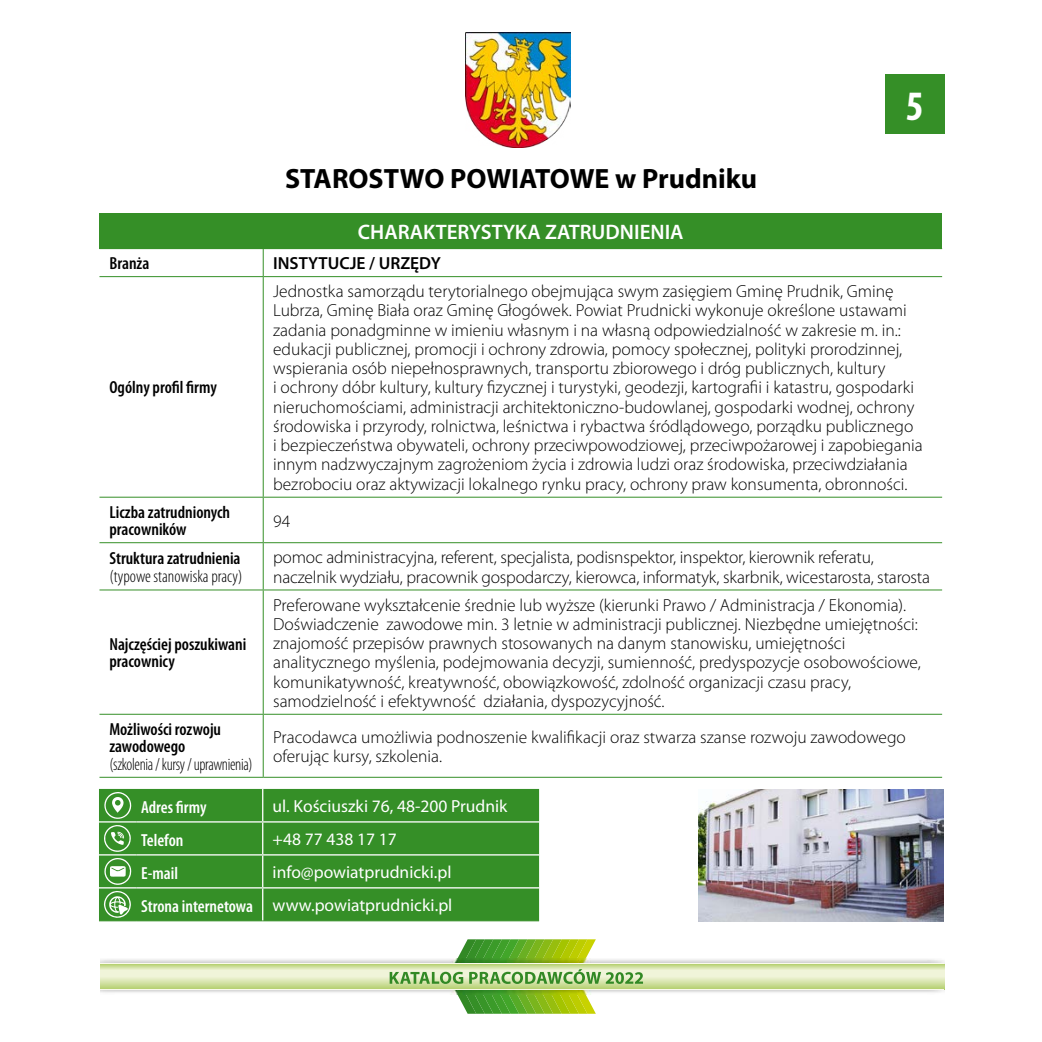
<style>
.page{position:relative;width:1042px;height:1042px;background:#fff}
.page>*{position:absolute;margin:0;border:0;box-sizing:border-box;transform-origin:0 0}
.t1{font:700 condensed 42px "Myriad Pro";color:#fff}
.t2{font:700 28px "Myriad Pro";color:#000}
.t3{font:600 21px "Myriad Pro";color:#fff}
.t4{font:300 17.5px/19.2px "Myriad Pro";color:#000}
.t5{font:600 condensed 17.5px/17.5px "Myriad Pro";color:#000}
.t6{font:17.5px/32.9px "Myriad Pro";color:#fff;text-align:right}
.t7{font:300 condensed 17.5px "Myriad Pro";letter-spacing:-.02em;color:#000;scale:.95 1}
.t8{font:300 condensed 17.5px "Myriad Pro";color:#000}
.t9{font:600 condensed 17.5px "Myriad Pro";color:#fff}
.t10{font:600 17.5px "Myriad Pro";color:#000}
.s1{font-weight:600;font-stretch:condensed}
</style>
<div class="page">
<svg style="left:101px;top:964px;width:843px;height:25px;background:#d9e6b1"></svg>
<hr style="left:101px;top:963px;width:843px;height:1px;background:#fafaec">
<hr style="left:101px;top:989px;width:843px;height:1px;background:#fafaec">
<svg style="left:390px;top:939px;width:253px;height:75px"></svg>
<div style="left:885px;top:74px;width:59px;height:60px;background:#358f27"></div>
<div style="left:99px;top:213px;width:843px;height:36px;background:#358f27"></div>
<svg style="left:263px;top:249px;width:1px;height:27px"></svg>
<hr style="left:99px;top:276px;width:164px;height:1px;background:#358f27">
<hr style="left:263px;top:276px;width:679px;height:1px;background:#358f27">
<hr style="left:263px;top:277px;width:1px;height:220px;background:#358f27">
<hr style="left:99px;top:497px;width:164px;height:1px;background:#358f27">
<hr style="left:263px;top:497px;width:679px;height:1px;background:#358f27">
<hr style="left:263px;top:498px;width:1px;height:44px;background:#358f27">
<hr style="left:99px;top:542px;width:164px;height:1px;background:#358f27">
<hr style="left:263px;top:542px;width:679px;height:1px;background:#358f27">
<hr style="left:263px;top:543px;width:1px;height:46px;background:#358f27">
<hr style="left:99px;top:589px;width:164px;height:1px;background:#358f27">
<hr style="left:263px;top:589px;width:679px;height:1px;background:#358f27">
<hr style="left:263px;top:590px;width:1px;height:124px;background:#358f27">
<hr style="left:99px;top:714px;width:164px;height:1px;background:#358f27">
<hr style="left:263px;top:714px;width:679px;height:1px;background:#358f27">
<hr style="left:263px;top:715px;width:1px;height:62px;background:#358f27">
<hr style="left:99px;top:777px;width:164px;height:1px;background:#358f27">
<hr style="left:263px;top:777px;width:679px;height:1px;background:#358f27">
<div style="left:99px;top:789px;width:440px;height:131px;background:#358f27"></div>
<hr style="left:99px;top:920px;width:37px;height:1px;background:#358f27">
<hr style="left:136px;top:920px;width:127px;height:1px;background:#358f27">
<hr style="left:263px;top:920px;width:276px;height:1px;background:#358f27">
<hr style="left:262px;top:789px;width:1px;height:32px;background:#fff">
<hr style="left:99px;top:821px;width:37px;height:1px;background:#fff">
<hr style="left:136px;top:821px;width:127px;height:1px;background:#fff">
<hr style="left:263px;top:821px;width:276px;height:1px;background:#fff">
<hr style="left:262px;top:822px;width:1px;height:32px;background:#fff">
<hr style="left:99px;top:854px;width:37px;height:1px;background:#fff">
<hr style="left:136px;top:854px;width:127px;height:1px;background:#fff">
<hr style="left:263px;top:854px;width:276px;height:1px;background:#fff">
<hr style="left:262px;top:855px;width:1px;height:32px;background:#fff">
<hr style="left:99px;top:887px;width:37px;height:1px;background:#fff">
<hr style="left:136px;top:887px;width:127px;height:1px;background:#fff">
<hr style="left:263px;top:887px;width:276px;height:1px;background:#fff">
<hr style="left:262px;top:888px;width:1px;height:32px;background:#fff">
<svg style="left:104px;top:791px;width:28px;height:127px;background:#6dae63"></svg>
<img style="left:465px;top:32px;width:105px;height:115px">
<img style="left:699px;top:789px;width:244px;height:133px">
<h2 class="t2" style="left:285px;top:160px;width:473px">STAROSTWO POWIATOWE w Prudniku</h2>
<p class="t3" style="left:358px;top:218px;width:327px">CHARAKTERYSTYKA ZATRUDNIENIA</p>
<p class="t5" style="left:109px;top:255px;width:42px">Branża</p>
<p class="t10" style="left:273px;top:252px;width:169px">INSTYTUCJE / URZĘDY</p>
<h1 class="t1" style="left:906px;top:80px;width:19px">5</h1>
<p class="t5" style="left:109px;top:379px;width:109px">Ogólny profil firmy</p>
<p class="t4" style="left:273px;top:282px;width:651px">Jednostka samorządu terytorialnego obejmująca swym zasięgiem Gminę Prudnik, Gminę Lubrza, Gminę Biała oraz Gminę Głogówek. Powiat Prudnicki wykonuje określone ustawami zadania ponadgminne w imieniu własnym i na własną odpowiedzialność w zakresie m. in.: edukacji publicznej, promocji i ochrony zdrowia, pomocy społecznej, polityki prorodzinnej, wspierania osób niepełnosprawnych, transportu zbiorowego i dróg publicznych, kultury<br>i ochrony dóbr kultury, kultury fizycznej i turystyki, geodezji, kartografii i katastru, gospodarki nieruchomościami, administracji architektoniczno-budowlanej, gospodarki wodnej, ochrony środowiska i przyrody, rolnictwa, leśnictwa i rybactwa śródlądowego, porządku publicznego<br>i bezpieczeństwa obywateli, ochrony przeciwpowodziowej, przeciwpożarowej i zapobiegania innym nadzwyczajnym zagrożeniom życia i zdrowia ludzi oraz środowiska, przeciwdziałania bezrobociu oraz aktywizacji lokalnego rynku pracy, ochrony praw konsumenta, obronności.</p>
<p class="t5" style="left:109px;top:503px;width:122px">Liczba zatrudnionych pracowników</p>
<p class="t4" style="left:273px;top:511px;width:19px">94</p>
<p class="t5" style="left:109px;top:550px;width:133px">Struktura zatrudnienia</p>
<p class="t8" style="left:109px;top:565px;width:135px">(typowe stanowiska pracy)</p>
<p class="t4" style="left:273px;top:548px;width:658px">pomoc administracyjna, referent, specjalista, podisnspektor, inspektor, kierownik referatu, naczelnik wydziału, pracownik gospodarczy, kierowca, informatyk, skarbnik, wicestarosta, starosta</p>
<p class="t5" style="left:109px;top:636px;width:138px">Najczęściej poszukiwani pracownicy</p>
<p class="t5" style="left:109px;top:720px;width:113px">Możliwości rozwoju zawodowego</p>
<p class="t7" style="left:109px;top:754px;width:152px">(szkolenia / kursy / uprawnienia)</p>
<p class="t4" style="left:273px;top:595px;width:649px">Preferowane wykształcenie średnie lub wyższe (kierunki Prawo / Administracja / Ekonomia).<br>Doświadczenie zawodowe min. 3 letnie w administracji publicznej. Niezbędne umiejętności: znajomość przepisów prawnych stosowanych na danym stanowisku, umiejętności analitycznego myślenia, podejmowania decyzji, sumienność, predyspozycje osobowościowe, komunikatywność, kreatywność, obowiązkowość, zdolność organizacji czasu pracy, samodzielność i efektywność działania, dyspozycyjność.</p>
<p class="t4" style="left:273px;top:727px;width:634px">Pracodawca umożliwia podnoszenie kwalifikacji oraz stwarza szanse rozwoju zawodowego oferując kursy, szkolenia.</p>
<p class="t9" style="left:141px;top:797px;width:67px">Adres firmy</p>
<p class="t6" style="left:273px;top:789px;width:236px">ul. Kościuszki 76, 48-200 Prudnik</p>
<p class="t9" style="left:141px;top:830px;width:44px">Telefon</p>
<p class="t6" style="left:273px;top:822px;width:126px">+48 77 438 17 17</p>
<p class="t9" style="left:141px;top:863px;width:38px">E-mail</p>
<p class="t6" style="left:141px;top:855px;width:313px">info@powiatprudnicki.pl<br><span class="s1">Strona internetowa</span> www.powiatprudnicki.pl</p>
</div>
